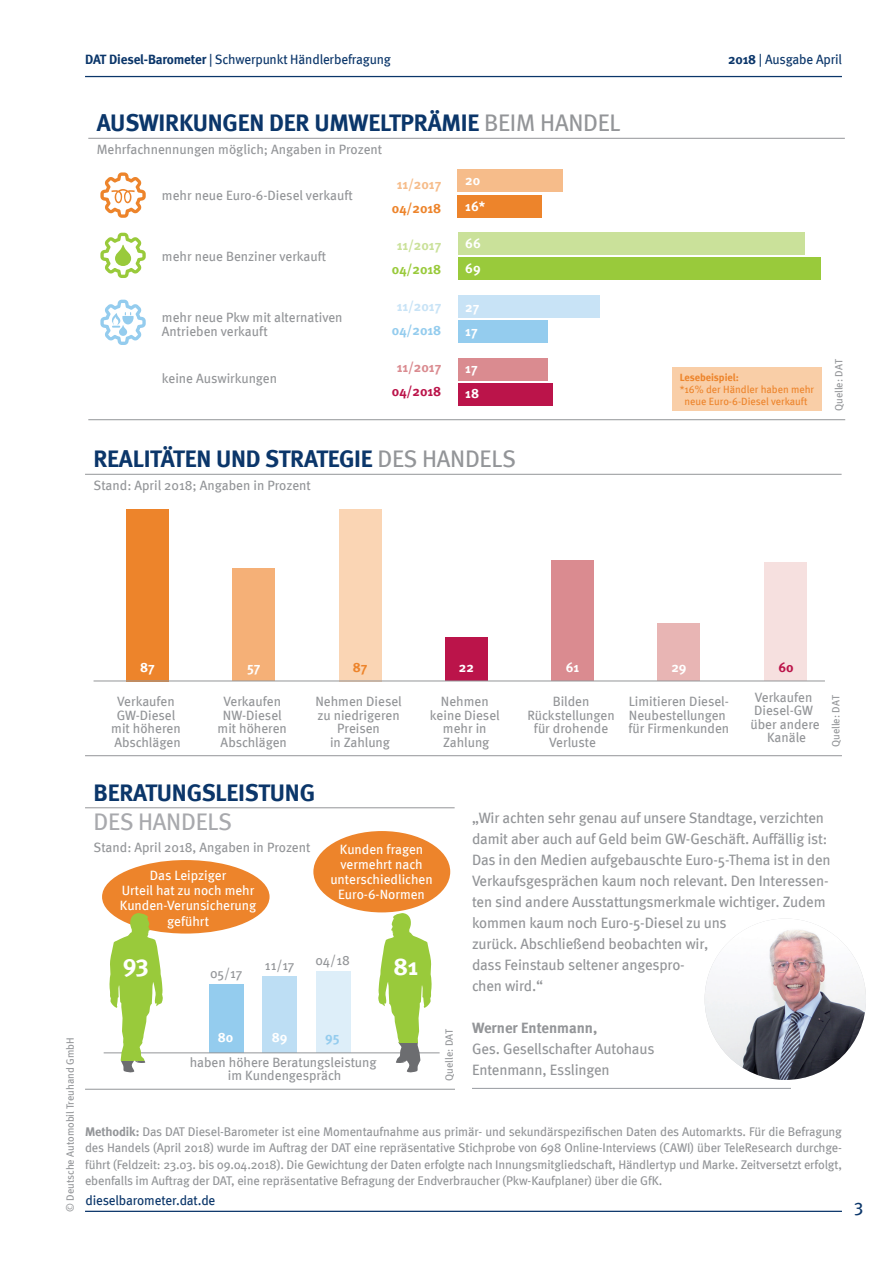
<style>
.page{position:relative;width:893px;height:1263px;background:#fff}
.page>*{position:absolute;margin:0;border:0;box-sizing:border-box;transform-origin:0 0}
.t1{font:700 24.6px "Meta";color:#fff}
.t2{font:700 24px "Meta";letter-spacing:-.01em;color:#0b366a}
.t3{font:24px "Meta";letter-spacing:-.01em;color:#a8a9ad}
.t4{font:18px "Meta";color:#0b366a}
.t5{font:15px/21px "Meta";letter-spacing:-.01em;color:#939598}
.t6{font:700 15px "Meta";color:#939598}
.t7{font:700 13.65px/24.6px "Meta";color:#fff}
.t8{font:700 13.65px "Meta";color:#94ccee}
.t9{font:700 13.65px "Meta";color:#ed842b}
.t10{font:700 13.65px "Meta";color:#bb144a}
.t11{font:700 13.65px "Meta";color:#99ca3b}
.t12{font:700 13.65px "Meta";color:#cae19a}
.t13{font:700 13.65px "Meta";color:#c8e3f6}
.t14{font:700 13.65px "Meta";color:#da8b90}
.t15{font:700 13.65px "Meta";color:#f6bc8a}
.t16{font:13.5px/13.5px "Meta";color:#939598;text-align:center}
.t17{font:13.5px/15px "Meta";color:#fff;text-align:center}
.t18{font:13.5px "Meta";letter-spacing:-.01em;color:#0b366a}
.t19{font:12.6px/16.5px "Meta";letter-spacing:-.01em;color:#939598;text-align:justify}
.t20{font:10.5px "Meta";color:#939598}
.t21{font:10.5px/12px "Meta";color:#ed842b;text-align:center}
.t22{font:700 10.5px "Meta";color:#ed842b}
.s1{font-weight:700}
.s2{font-weight:400;color:#939598}
</style>
<div class="page">
<hr style="left:85px;top:1211px;width:757px;height:1px;background:#0b366a">
<hr style="left:85px;top:76px;width:757px;height:1px;background:#0b366a">
<hr style="left:472px;top:1088px;width:319px;height:1px;background:#979aa0">
<img style="left:705px;top:918px;width:161px;height:162px">
<div style="left:102px;top:860px;width:168px;height:73px;background:#ed842b;border-radius:50%"></div>
<div style="left:313px;top:831px;width:137px;height:81px;background:#ed842b;border-radius:50%"></div>
<hr style="left:85px;top:807px;width:370px;height:1px;background:#939598">
<hr style="left:85px;top:1089px;width:370px;height:1px;background:#939598">
<div style="left:316px;top:971px;width:34px;height:82px;background:#ddeef9"></div>
<div style="left:263px;top:976px;width:34px;height:77px;background:#bddef4"></div>
<div style="left:209px;top:984px;width:34px;height:69px;background:#94ccee"></div>
<hr style="left:104px;top:1052px;width:336px;height:1px;background:#939598">
<svg style="left:121px;top:1061px;width:25px;height:11px"></svg>
<svg style="left:109px;top:913px;width:54px;height:148px"></svg>
<svg style="left:378px;top:1042px;width:54px;height:31px"></svg>
<svg style="left:378px;top:913px;width:54px;height:129px"></svg>
<hr style="left:85px;top:474px;width:757px;height:1px;background:#939598">
<hr style="left:85px;top:755px;width:757px;height:1px;background:#939598">
<div style="left:126px;top:509px;width:43px;height:172px;background:#ed842b"></div>
<div style="left:233px;top:568px;width:42px;height:113px;background:#f5b077"></div>
<div style="left:339px;top:509px;width:42px;height:172px;background:#fad5b4"></div>
<div style="left:445px;top:637px;width:43px;height:44px;background:#bb144a"></div>
<div style="left:551px;top:560px;width:43px;height:121px;background:#da8b90"></div>
<div style="left:658px;top:624px;width:42px;height:57px;background:#e8b5b4"></div>
<div style="left:764px;top:562px;width:42px;height:119px;background:#f6e0df"></div>
<hr style="left:94px;top:681px;width:731px;height:1px;background:#939598">
<div style="left:672px;top:367px;width:149px;height:43px;background:#f9cea7"></div>
<hr style="left:88px;top:138px;width:757px;height:1px;background:#939598">
<hr style="left:88px;top:419px;width:757px;height:1px;background:#939598">
<svg style="left:100px;top:233px;width:46px;height:45px"></svg>
<div style="left:458px;top:195px;width:84px;height:22px;background:#ed842b"></div>
<div style="left:458px;top:257px;width:362px;height:23px;background:#99ca3b"></div>
<div style="left:458px;top:320px;width:89px;height:23px;background:#94ccee"></div>
<div style="left:458px;top:383px;width:94px;height:23px;background:#bb144a"></div>
<div style="left:458px;top:170px;width:105px;height:22px;background:#f6bc8a"></div>
<div style="left:458px;top:232px;width:347px;height:23px;background:#cae19a"></div>
<div style="left:458px;top:295px;width:142px;height:23px;background:#c8e3f6"></div>
<div style="left:458px;top:358px;width:89px;height:22px;background:#da8b90"></div>
<svg style="left:100px;top:172px;width:46px;height:46px"></svg>
<svg style="left:100px;top:300px;width:46px;height:45px"></svg>
<p class="t18" style="left:85px;top:51px;width:307px"><span class="s1">DAT Diesel-Barometer</span> | Schwerpunkt Händlerbefragung</p>
<p class="t18" style="left:728px;top:51px;width:115px"><span class="s1">2018</span> | Ausgabe April</p>
<h2 class="t2" style="left:97px;top:109px;width:525px">AUSWIRKUNGEN DER UMWELTPRÄMIE <span class="s2">BEIM HANDEL</span></h2>
<p class="t16" style="left:97px;top:142px;width:287px">Mehrfachnennungen möglich; Angaben in Prozent</p>
<p class="t16" style="left:162px;top:189px;width:192px">mehr neue Euro-6-Diesel verkauft</p>
<p class="t16" style="left:162px;top:250px;width:166px">mehr neue Benziner verkauft</p>
<p class="t16" style="left:162px;top:311px;width:182px;text-align:left">mehr neue Pkw mit alternativen<br>Antrieben verkauft</p>
<p class="t16" style="left:162px;top:372px;width:117px">keine Auswirkungen</p>
<p class="t15" style="left:397px;top:177px;width:46px">11/2017</p>
<p class="t9" style="left:392px;top:200px;width:51px">04/2018</p>
<p class="t12" style="left:397px;top:237px;width:46px">11/2017</p>
<p class="t11" style="left:392px;top:261px;width:51px">04/2018</p>
<p class="t13" style="left:397px;top:298px;width:46px">11/2017</p>
<p class="t8" style="left:392px;top:322px;width:51px">04/2018</p>
<p class="t14" style="left:397px;top:359px;width:46px">11/2017</p>
<p class="t10" style="left:392px;top:383px;width:51px">04/2018</p>
<p class="t7" style="left:465px;top:167px;width:21px;line-height:25.8px">20<br>16*</p>
<p class="t7" style="left:465px;top:231px;width:17px">66<br>69</p>
<p class="t7" style="left:465px;top:294px;width:16px">27<br>17</p>
<p class="t7" style="left:465px;top:356px;width:15px">17<br>18</p>
<h2 class="t2" style="left:94px;top:445px;width:424px">REALITÄTEN UND STRATEGIE <span class="s2">DES HANDELS</span></h2>
<p class="t16" style="left:94px;top:478px;width:219px">Stand: April 2018; Angaben in Prozent</p>
<p class="t22" style="left:680px;top:371px;width:61px">Lesebeispiel:</p>
<p class="t21" style="left:680px;top:383px;width:136px">*16% der Händler haben mehr neue Euro-6-Diesel verkauft</p>
<p class="t20" style="left:833px;top:411px;width:53px;rotate:-90deg">Quelle: DAT</p>
<p class="t7" style="left:140px;top:655px;width:16px">87</p>
<p class="t16" style="left:111px;top:694px;width:71px">Verkaufen<br>GW-Diesel mit höheren<br>Abschlägen</p>
<p class="t7" style="left:247px;top:655px;width:15px">57</p>
<p class="t16" style="left:218px;top:694px;width:71px">Verkaufen<br>NW-Diesel mit höheren<br>Abschlägen</p>
<p class="t9" style="left:353px;top:659px;width:16px">87</p>
<p class="t16" style="left:315px;top:694px;width:88px">Nehmen Diesel zu niedrigeren<br>Preisen<br>in Zahlung</p>
<p class="t7" style="left:459px;top:655px;width:17px">22</p>
<p class="t16" style="left:430px;top:694px;width:71px">Nehmen keine Diesel mehr in<br>Zahlung</p>
<p class="t7" style="left:566px;top:655px;width:15px">61</p>
<p class="t16" style="left:527px;top:694px;width:89px">Bilden<br>Rückstellungen für drohende<br>Verluste</p>
<p class="t7" style="left:671px;top:655px;width:17px">29</p>
<p class="t16" style="left:628px;top:694px;width:102px;text-align:left">Limitieren Diesel-<br>Neubestellungen für Firmenkunden</p>
<p class="t10" style="left:778px;top:659px;width:17px">60</p>
<p class="t16" style="left:750px;top:690px;width:71px">Verkaufen<br>Diesel-GW über andere<br>Kanäle</p>
<p class="t20" style="left:829px;top:747px;width:53px;rotate:-90deg">Quelle: DAT</p>
<p class="t20" style="left:64px;top:1212px;width:176px;rotate:-90deg">© Deutsche Automobil Treuhand GmbH</p>
<h2 class="t2" style="left:94px;top:778px;width:223px">BERATUNGSLEISTUNG</h2>
<h2 class="t3" style="left:94px;top:807px;width:140px">DES HANDELS</h2>
<p class="t16" style="left:94px;top:840px;width:218px">Stand: April 2018, Angaben in Prozent</p>
<p class="t17" style="left:120px;top:868px;width:138px">Das Leipziger<br>Urteil hat zu noch mehr<br>Kunden-Verunsicherung geführt</p>
<p class="t17" style="left:330px;top:842px;width:104px">Kunden fragen vermehrt nach unterschiedlichen<br>Euro-6-Normen</p>
<p class="t16" style="left:265px;top:959px;width:31px">11/17</p>
<p class="t16" style="left:315px;top:953px;width:36px">04/18</p>
<h1 class="t1" style="left:123px;top:948px;width:27px">93</h1>
<h1 class="t1" style="left:393px;top:951px;width:26px">81</h1>
<p class="t16" style="left:210px;top:966px;width:34px">05/17</p>
<p class="t7" style="left:218px;top:1024px;width:17px">80</p>
<p class="t7" style="left:272px;top:1024px;width:17px">89</p>
<p class="t8" style="left:325px;top:1029px;width:16px">95</p>
<p class="t16" style="left:190px;top:1055px;width:188px">haben höhere Beratungsleistung im Kundengespräch</p>
<p class="t20" style="left:443px;top:1081px;width:53px;rotate:-90deg">Quelle: DAT</p>
<p class="t5" style="left:472px;top:807px;width:360px">„Wir achten sehr genau auf unsere Standtage, verzichten damit aber auch auf Geld beim GW-Geschäft. Auffällig ist:<br>Das in den Medien aufgebauschte Euro-5-Thema ist in den Verkaufsgesprächen kaum noch relevant. Den Interessen&shy;ten sind andere Ausstattungsmerkmale wichtiger. Zudem kommen kaum noch Euro-5-Diesel zu uns<br>zurück. Abschließend beobachten wir,<br>dass Feinstaub seltener angespro-<br>chen wird.“</p>
<p class="t6" style="left:472px;top:1019px;width:127px">Werner Entenmann,</p>
<p class="t5" style="left:472px;top:1038px;width:184px">Ges. Gesellschafter Autohaus<br>Entenmann, Esslingen</p>
<p class="t19" style="left:85px;top:1123px;width:758px"><span class="s1">Methodik:</span> Das DAT Diesel-Barometer ist eine Momentaufnahme aus primär- und sekundärspezifischen Daten des Automarkts. Für die Befragung des Handels (April 2018) wurde im Auftrag der DAT eine repräsentative Stichprobe von 698 Online-Interviews (CAWI) über TeleResearch durchge&shy;führt (Feldzeit: 23.03. bis 09.04.2018). Die Gewichtung der Daten erfolgte nach Innungsmitgliedschaft, Händlertyp und Marke. Zeitversetzt erfolgt, ebenfalls im Auftrag der DAT, eine repräsentative Befragung der Endverbraucher (Pkw-Kaufplaner) über die GfK.</p>
<p class="t18" style="left:85px;top:1192px;width:132px">dieselbarometer.dat.de</p>
<h3 class="t4" style="left:854px;top:1195px;width:11px">3</h3>
</div>
